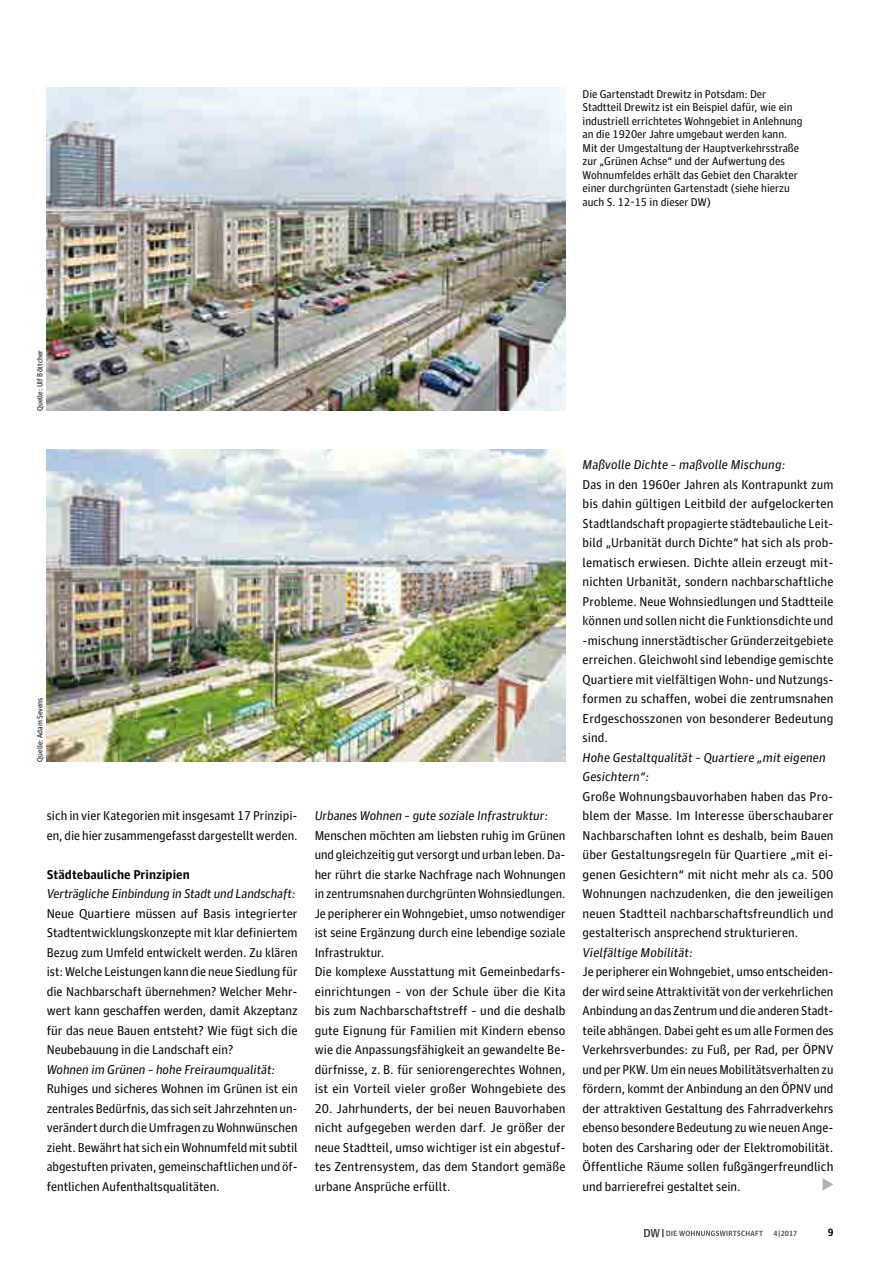
<style>
.page{position:relative;width:893px;height:1263px;background:#fff}
.page>*{position:absolute;margin:0;border:0;box-sizing:border-box;transform-origin:0 0}
.t1{font:12.75px/19.5px "Guardian Agate Sans 1";color:#000;text-align:justify}
.t2{font:italic 12.75px/19.5px "Guardian Agate Sans 1";color:#000}
.t3{font:700 12.75px "Guardian Agate Sans 1";color:#000}
.t4{font:11.25px/13.5px "Guardian Agate Sans 1";color:#000}
.t5{font:700 10.5px "Guardian Agate Sans 1";color:#000}
.t6{font:7.5px "Guardian Agate Sans 1";color:#000}
.t7{font:700 7.5px "Guardian Agate Sans 1";color:#565655}
</style>
<div class="page">
<svg style="left:644px;top:1229px;width:119px;height:8px"></svg>
<svg style="left:823px;top:1178px;width:10px;height:13px"></svg>
<img style="left:47px;top:87px;width:518px;height:324px">
<img style="left:47px;top:450px;width:518px;height:312px">
<p class="t4" style="left:583px;top:86px;width:221px">Die Gartenstadt Drewitz in Potsdam: Der Stadtteil Drewitz ist ein Beispiel dafür, wie ein industriell errichtetes Wohngebiet in Anlehnung an die 1920er Jahre umgebaut werden kann.<br>Mit der Umgestaltung der Hauptverkehrsstraße zur „Grünen Achse“ und der Aufwertung des Wohnumfeldes erhält das Gebiet den Charakter einer durchgrünten Gartenstadt (siehe hierzu auch S. 12-15 in dieser DW)</p>
<p class="t6" style="left:35px;top:411px;width:63px;rotate:-90deg">Quelle: Ulf Böttcher</p>
<p class="t6" style="left:35px;top:762px;width:65px;rotate:-90deg">Quelle: Adam Sevens</p>
<p class="t1" style="left:47px;top:805px;width:252px">sich in vier Kategorien mit insgesamt 17 Prinzipi&shy;en, die hier zusammengefasst dargestellt werden.</p>
<p class="t3" style="left:47px;top:865px;width:145px">Städtebauliche Prinzipien</p>
<p class="t2" style="left:47px;top:883px;width:250px">Verträgliche Einbindung in Stadt und Landschaft:</p>
<p class="t1" style="left:47px;top:902px;width:252px">Neue Quartiere müssen auf Basis integrierter Stadtentwicklungskonzepte mit klar definiertem Bezug zum Umfeld entwickelt werden. Zu klären ist: Welche Leistungen kann die neue Siedlung für die Nachbarschaft übernehmen? Welcher Mehr&shy;wert kann geschaffen werden, damit Akzeptanz für das neue Bauen entsteht? Wie fügt sich die Neubebauung in die Landschaft ein?</p>
<p class="t2" style="left:47px;top:1058px;width:230px">Wohnen im Grünen – hohe Freiraumqualität:</p>
<p class="t1" style="left:47px;top:1078px;width:252px">Ruhiges und sicheres Wohnen im Grünen ist ein zentrales Bedürfnis, das sich seit Jahrzehnten un&shy;verändert durch die Umfragen zu Wohnwünschen zieht. Bewährt hat sich ein Wohnumfeld mit subtil abgestuften privaten, gemeinschaftlichen und öf&shy;fentlichen Aufenthaltsqualitäten.</p>
<p class="t2" style="left:315px;top:805px;width:235px">Urbanes Wohnen – gute soziale Infrastruktur:</p>
<p class="t1" style="left:315px;top:824px;width:252px;text-align:left">Menschen möchten am liebsten ruhig im Grünen und gleichzeitig gut versorgt und urban leben. Da&shy;her rührt die starke Nachfrage nach Wohnungen in zentrumsnahen durchgrünten Wohnsiedlungen.<br>Je peripherer ein Wohngebiet, umso notwendiger ist seine Ergänzung durch eine lebendige soziale Infrastruktur.<br>Die komplexe Ausstattung mit Gemeinbedarfs&shy;einrichtungen – von der Schule über die Kita bis zum Nachbarschaftstreff – und die deshalb gute Eignung für Familien mit Kindern ebenso wie die Anpassungsfähigkeit an gewandelte Be&shy;dürfnisse, z. B. für seniorengerechtes Wohnen, ist ein Vorteil vieler großer Wohngebiete des</p>
<p class="t1" style="left:315px;top:1097px;width:252px">20. Jahrhunderts, der bei neuen Bauvorhaben nicht aufgegeben werden darf. Je größer der neue Stadtteil, umso wichtiger ist ein abgestuf&shy;tes Zentrensystem, das dem Standort gemäße urbane Ansprüche erfüllt.</p>
<p class="t2" style="left:583px;top:454px;width:204px">Maßvolle Dichte – maßvolle Mischung:</p>
<p class="t1" style="left:583px;top:473px;width:252px">Das in den 1960er Jahren als Kontrapunkt zum bis dahin gültigen Leitbild der aufgelockerten Stadtlandschaft propagierte städtebauliche Leit&shy;bild „Urbanität durch Dichte“ hat sich als prob&shy;lematisch erwiesen. Dichte allein erzeugt mit&shy;nichten Urbanität, sondern nachbarschaftliche Probleme. Neue Wohnsiedlungen und Stadtteile können und sollen nicht die Funktionsdichte und -mischung innerstädtischer Gründerzeitgebiete erreichen. Gleichwohl sind lebendige gemischte Quartiere mit vielfältigen Wohn- und Nutzungs&shy;formen zu schaffen, wobei die zentrumsnahen Erdgeschosszonen von besonderer Bedeutung sind.</p>
<p class="t2" style="left:583px;top:746px;width:245px">Hohe Gestaltqualität – Quartiere „mit eigenen<br>Gesichtern“:</p>
<p class="t1" style="left:583px;top:785px;width:252px">Große Wohnungsbauvorhaben haben das Pro&shy;blem der Masse. Im Interesse überschaubarer Nachbarschaften lohnt es deshalb, beim Bauen über Gestaltungsregeln für Quartiere „mit ei&shy;genen Gesichtern“ mit nicht mehr als ca. 500<br>Wohnungen nachzudenken, die den jeweiligen neuen Stadtteil nachbarschaftsfreundlich und gestalterisch ansprechend strukturieren.</p>
<p class="t2" style="left:583px;top:941px;width:112px">Vielfältige Mobilität:</p>
<p class="t1" style="left:583px;top:961px;width:252px">Je peripherer ein Wohngebiet, umso entscheiden&shy;der wird seine Attraktivität von der verkehrlichen Anbindung an das Zentrum und die anderen Stadt&shy;teile abhängen. Dabei geht es um alle Formen des Verkehrsverbundes: zu Fuß, per Rad, per ÖPNV und per PKW. Um ein neues Mobilitätsverhalten zu fördern, kommt der Anbindung an den ÖPNV und der attraktiven Gestaltung des Fahrradverkehrs ebenso besondere Bedeutung zu wie neuen Ange&shy;boten des Carsharing oder der Elektromobilität.<br>Öffentliche Räume sollen fußgängerfreundlich und barrierefrei gestaltet sein.</p>
<p class="t7" style="left:774px;top:1228px;width:25px">4 | 2017</p>
<p class="t5" style="left:828px;top:1225px;width:7px">9</p>
</div>
